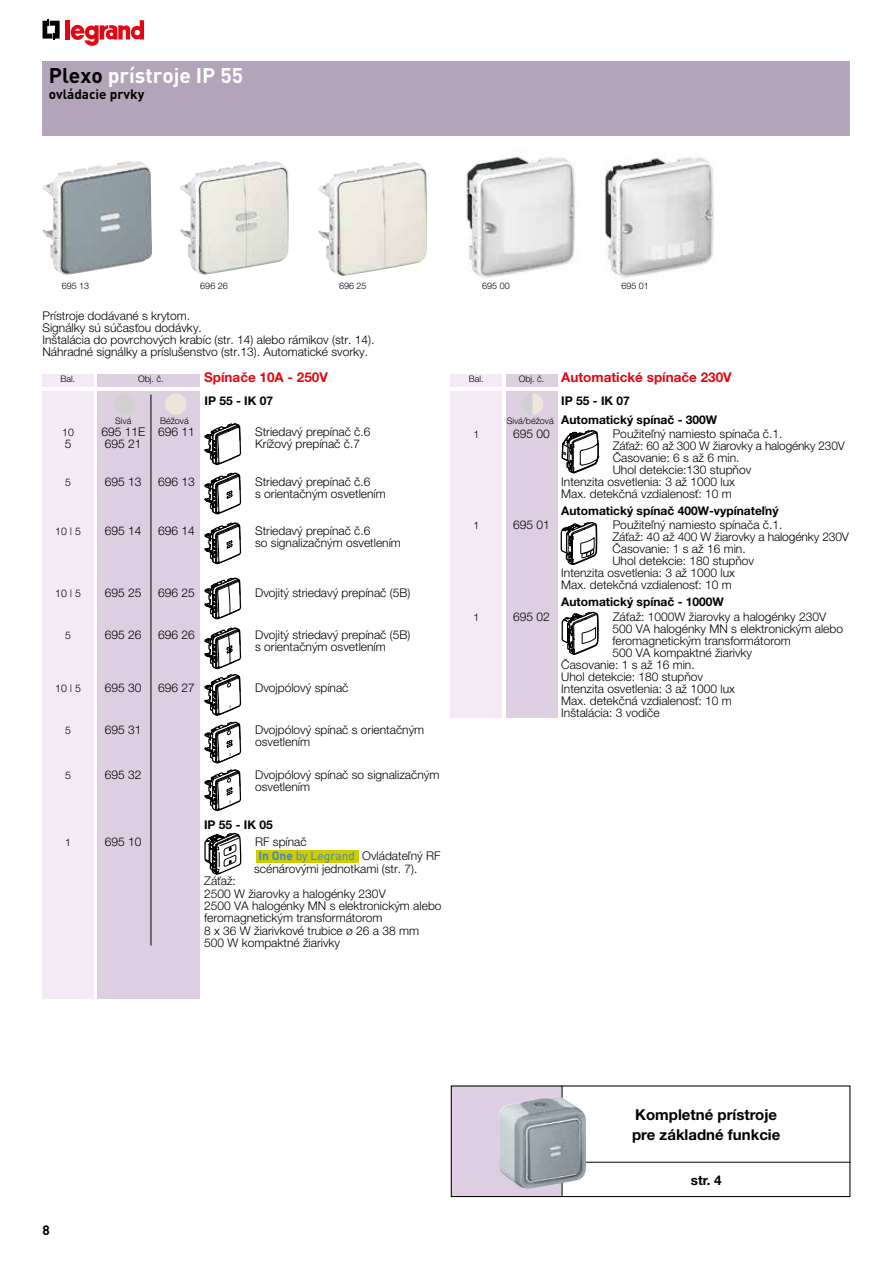
<style>
.page{position:relative;width:893px;height:1263px;background:#fff}
.page>*{position:absolute;margin:0;border:0;box-sizing:border-box;transform-origin:0 0}
.t1{font:700 21px "DIN Pro";color:#fff}
.t2{font:700 15px/20.1px "Helvetica Neue CE";color:#000}
.t3{font:700 13.5px "Helvetica Neue CE";color:#e30613}
.t4{font:700 13.5px "DIN Pro";color:#000}
.t5{font:700 13.5px "Helvetica Neue CE";color:#000}
.t6{font:12px/12px "Helvetica Neue CE Light";color:#000}
.t7{font:700 12px/19.2px "Helvetica Neue CE";color:#000}
.t8{font:12px "DIN Pro";color:#4085c6}
.t9{font:10.5px "Helvetica Neue CE Light";color:#000}
.t10{font:9px "Helvetica Neue CE Light";color:#000}
.s1{color:#000}
.s2{font-family:"Helvetica Neue";font-weight:300}
.s3{font-weight:700}
</style>
<div class="page">
<div style="left:43px;top:62px;width:807px;height:74px;background:#b4a4b9"></div>
<div style="left:451px;top:374px;width:51px;height:12px;background:#f3eaf5"></div>
<div style="left:451px;top:391px;width:51px;height:327px;background:#f3eaf5"></div>
<div style="left:506px;top:391px;width:51px;height:327px;background:#decee1"></div>
<div style="left:506px;top:374px;width:51px;height:12px;background:#decee1"></div>
<svg style="left:562px;top:430px;width:37px;height:43px"></svg>
<svg style="left:562px;top:612px;width:37px;height:43px"></svg>
<svg style="left:561px;top:522px;width:36px;height:44px"></svg>
<img style="left:43px;top:161px;width:109px;height:114px">
<img style="left:180px;top:161px;width:109px;height:114px">
<img style="left:318px;top:162px;width:109px;height:114px">
<img style="left:466px;top:152px;width:110px;height:126px">
<img style="left:605px;top:157px;width:109px;height:121px">
<div style="left:43px;top:374px;width:51px;height:12px;background:#f3eaf5"></div>
<div style="left:43px;top:391px;width:51px;height:608px;background:#f3eaf5"></div>
<div style="left:98px;top:391px;width:102px;height:608px;background:#decee1"></div>
<div style="left:98px;top:374px;width:102px;height:12px;background:#decee1"></div>
<div style="left:114px;top:393px;width:21px;height:22px;background:#d0d0d0;border-radius:50%"></div>
<div style="left:165px;top:394px;width:21px;height:21px;background:#ede7db;border-radius:50%"></div>
<svg style="left:204px;top:423px;width:37px;height:92px"></svg>
<svg style="left:204px;top:522px;width:37px;height:43px"></svg>
<svg style="left:204px;top:577px;width:37px;height:235px"></svg>
<svg style="left:204px;top:832px;width:37px;height:43px"></svg>
<hr style="left:151px;top:394px;width:1px;height:551px;background:#000">
<div style="left:256px;top:850px;width:102px;height:13px;background:#cdcc00"></div>
<svg style="left:521px;top:394px;width:22px;height:21px"></svg>
<div style="left:452px;top:1086px;width:110px;height:111px;background:#decee1"></div>
<div style="left:451px;top:1085px;width:399px;height:112px;border:1px solid #000"></div>
<hr style="left:562px;top:1085px;width:1px;height:112px;background:#000">
<hr style="left:562px;top:1162px;width:288px;height:1px;background:#000">
<svg style="left:43px;top:19px;width:17px;height:21px"></svg>
<hr style="left:66px;top:20px;width:4px;height:19px;background:#e30613">
<svg style="left:71px;top:20px;width:73px;height:26px"></svg>
<img style="left:499px;top:1096px;width:87px;height:92px">
<h1 class="t1" style="left:49px;top:58px;width:196px"><span class="s1">Plexo</span> prístroje IP 55</h1>
<p class="t4" style="left:49px;top:82px;width:97px">ovládacie prvky</p>
<p class="t10" style="left:62px;top:281px;width:29px">695 13</p>
<p class="t10" style="left:200px;top:281px;width:29px">696 26</p>
<p class="t10" style="left:339px;top:281px;width:29px">696 25</p>
<p class="t10" style="left:482px;top:281px;width:29px">695 00</p>
<p class="t10" style="left:621px;top:281px;width:29px">695 01</p>
<p class="t6" style="left:43px;top:310px;width:333px">Prístroje dodávané s krytom.<br>Signálky sú súčasťou dodávky.<br>Inštalácia do povrchových krabíc (str. 14) alebo rámikov (str. 14).<br>Náhradné signálky a príslušenstvo (str.13). Automatické svorky.</p>
<p class="t10" style="left:61px;top:374px;width:16px">Bal.</p>
<p class="t10" style="left:138px;top:374px;width:27px">Obj. č.</p>
<p class="t3" style="left:204px;top:370px;width:125px">Spínače 10A - 250V</p>
<p class="t7" style="left:205px;top:391px;width:70px">IP 55 - IK 07</p>
<p class="t10" style="left:115px;top:416px;width:18px">Sivá</p>
<p class="t10" style="left:160px;top:416px;width:30px">Béžová</p>
<p class="t9" style="left:62px;top:427px;width:13px">10</p>
<p class="t6" style="left:101px;top:426px;width:95px">695 11E 696 11</p>
<p class="t6" style="left:255px;top:426px;width:117px">Striedavý prepínač č.6</p>
<p class="t6" style="left:65px;top:438px;width:8px">5</p>
<p class="t6" style="left:105px;top:438px;width:38px">695 21</p>
<p class="t6" style="left:255px;top:438px;width:106px">Krížový prepínač č.7</p>
<p class="t9" style="left:65px;top:476px;width:7px">5</p>
<p class="t6" style="left:105px;top:476px;width:38px">695 13</p>
<p class="t6" style="left:158px;top:476px;width:38px">696 13</p>
<p class="t6" style="left:255px;top:476px;width:132px">Striedavý prepínač č.6<br>s orientačným osvetlením</p>
<p class="t9" style="left:55px;top:525px;width:27px">10 | 5</p>
<p class="t6" style="left:105px;top:524px;width:38px">695 14</p>
<p class="t6" style="left:158px;top:524px;width:38px">696 14</p>
<p class="t6" style="left:255px;top:524px;width:147px">Striedavý prepínač č.6<br>so signalizačným osvetlením</p>
<p class="t9" style="left:55px;top:587px;width:27px">10 | 5</p>
<p class="t6" style="left:105px;top:587px;width:38px">695 25</p>
<p class="t6" style="left:158px;top:587px;width:38px">696 25</p>
<p class="t6" style="left:255px;top:587px;width:157px">Dvojitý striedavý prepínač (5B)</p>
<p class="t9" style="left:65px;top:629px;width:7px">5</p>
<p class="t6" style="left:105px;top:628px;width:38px">695 26</p>
<p class="t6" style="left:158px;top:628px;width:38px">696 26</p>
<p class="t6" style="left:255px;top:628px;width:157px">Dvojitý striedavý prepínač (5B) s orientačným osvetlením</p>
<p class="t9" style="left:55px;top:683px;width:27px">10 | 5</p>
<p class="t6" style="left:105px;top:682px;width:38px">695 30</p>
<p class="t6" style="left:158px;top:682px;width:38px">696 27</p>
<p class="t6" style="left:255px;top:682px;width:95px">Dvojpólový spínač</p>
<p class="t9" style="left:65px;top:724px;width:7px">5</p>
<p class="t6" style="left:105px;top:724px;width:38px">695 31</p>
<p class="t6" style="left:255px;top:724px;width:171px">Dvojpólový spínač s orientačným osvetlením</p>
<p class="t9" style="left:65px;top:770px;width:7px">5</p>
<p class="t6" style="left:105px;top:769px;width:38px">695 32</p>
<p class="t6" style="left:255px;top:769px;width:186px">Dvojpólový spínač so signalizačným osvetlením</p>
<p class="t7" style="left:204px;top:815px;width:70px">IP 55 - IK 05</p>
<p class="t9" style="left:65px;top:836px;width:7px">1</p>
<p class="t6" style="left:105px;top:835px;width:38px">695 10</p>
<p class="t6" style="left:255px;top:835px;width:53px">RF spínač</p>
<p class="t6" style="left:254px;top:850px;width:188px;line-height:12.5px;text-indent:108px">Ovládateľný RF scénárovými jednotkami (str. 7).</p>
<p class="t6" style="left:204px;top:875px;width:239px;line-height:12.5px">Záťaž:<br>2500 W žiarovky a halogénky 230V<br>2500 VA halogénky MN s elektronickým alebo feromagnetickým transformátorom<br>8 x 36 W žiarivkové trubice <span class="s2">ø</span> 26 a 38 mm<br>500 W kompaktné žiarivky</p>
<p class="t8" style="left:258px;top:848px;width:98px"><span class="s3">In One</span> by Legrand</p>
<p class="t10" style="left:469px;top:374px;width:16px">Bal.</p>
<p class="t10" style="left:519px;top:374px;width:27px">Obj. č.</p>
<p class="t3" style="left:561px;top:369px;width:172px">Automatické spínače 230V</p>
<p class="t7" style="left:561px;top:391px;width:157px">IP 55 - IK 07<br>Automatický spínač - 300W</p>
<p class="t9" style="left:473px;top:428px;width:7px">1</p>
<p class="t6" style="left:513px;top:428px;width:38px">695 00</p>
<p class="t6" style="left:613px;top:428px;width:171px">Použiteľný namiesto spínača č.1.</p>
<p class="t6" style="left:613px;top:440px;width:234px">Záťaž: 60 až 300 W žiarovky a halogénky 230V</p>
<p class="t6" style="left:613px;top:452px;width:128px">Časovanie: 6 s až 6 min.</p>
<p class="t6" style="left:613px;top:464px;width:140px">Uhol detekcie:130 stupňov</p>
<p class="t6" style="left:561px;top:476px;width:175px">Intenzita osvetlenia: 3 až 1000 lux</p>
<p class="t6" style="left:561px;top:488px;width:172px">Max. detekčná vzdialenosť: 10 m</p>
<p class="t7" style="left:561px;top:501px;width:219px">Automatický spínač 400W-vypínateľný</p>
<p class="t9" style="left:473px;top:520px;width:7px">1</p>
<p class="t6" style="left:513px;top:519px;width:38px">695 01</p>
<p class="t6" style="left:613px;top:519px;width:171px">Použiteľný namiesto spínača č.1.</p>
<p class="t6" style="left:612px;top:531px;width:238px">Záťaž: 40 až 400 W žiarovky a halogénky 230V</p>
<p class="t6" style="left:612px;top:543px;width:135px">Časovanie: 1 s až 16 min.</p>
<p class="t6" style="left:612px;top:555px;width:143px">Uhol detekcie: 180 stupňov</p>
<p class="t6" style="left:561px;top:567px;width:175px">Intenzita osvetlenia: 3 až 1000 lux</p>
<p class="t6" style="left:561px;top:579px;width:172px">Max. detekčná vzdialenosť: 10 m</p>
<p class="t7" style="left:561px;top:593px;width:164px">Automatický spínač - 1000W</p>
<p class="t9" style="left:473px;top:611px;width:7px">1</p>
<p class="t6" style="left:513px;top:610px;width:38px">695 02</p>
<p class="t6" style="left:613px;top:610px;width:215px">Záťaž: 1000W žiarovky a halogénky 230V</p>
<p class="t6" style="left:612px;top:622px;width:232px">500 VA halogénky MN s elektronickým alebo</p>
<p class="t6" style="left:612px;top:634px;width:180px">feromagnetickým transformátorom</p>
<p class="t6" style="left:612px;top:646px;width:141px">500 VA kompaktné žiarivky</p>
<p class="t6" style="left:561px;top:658px;width:135px">Časovanie: 1 s až 16 min.</p>
<p class="t6" style="left:561px;top:670px;width:143px">Uhol detekcie: 180 stupňov</p>
<p class="t6" style="left:561px;top:682px;width:175px">Intenzita osvetlenia: 3 až 1000 lux</p>
<p class="t6" style="left:561px;top:694px;width:172px">Max. detekčná vzdialenosť: 10 m</p>
<p class="t6" style="left:561px;top:706px;width:100px">Inštalácia: 3 vodiče</p>
<p class="t10" style="left:507px;top:416px;width:49px">Sivá/béžová</p>
<p class="t4" style="left:43px;top:1219px;width:9px">8</p>
<p class="t2" style="left:632px;top:1104px;width:150px">Kompletné prístroje pre základné funkcie</p>
<p class="t5" style="left:691px;top:1172px;width:33px">str. 4</p>
</div>
